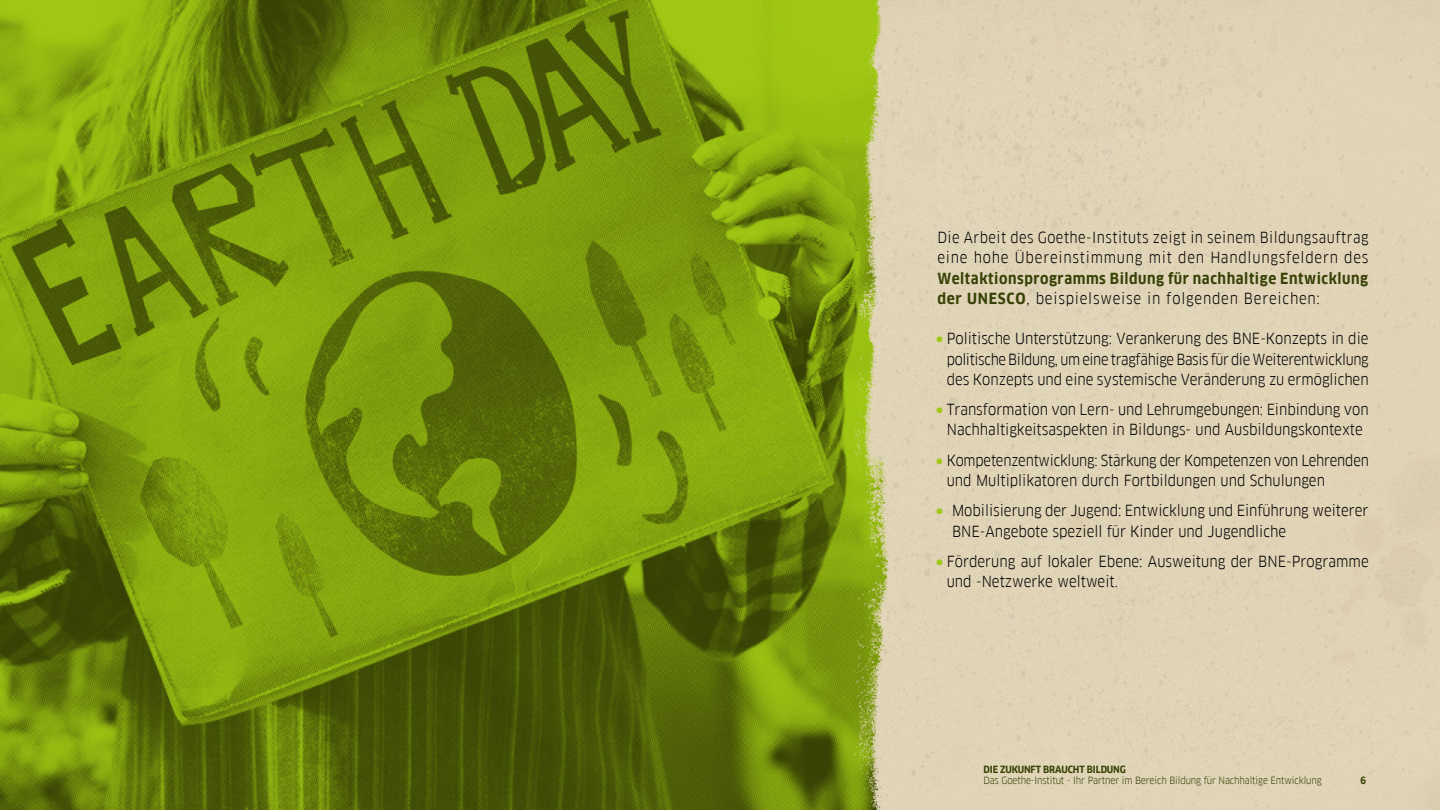
<style>
.page{position:relative;width:1440px;height:810px;background:#fff}
.page>*{position:absolute;margin:0;border:0;box-sizing:border-box;transform-origin:0 0}
.t1{font:15px/20.2px "Goethe FF Clan";color:#000}
.t2{font:15px/20.2px "Goethe FF Clan";letter-spacing:.03em;color:#000}
.t3{font:700 15px/20.2px "Goethe FF Clan";letter-spacing:.035em;color:#374105}
.t4{font:9.75px "Goethe FF Clan";letter-spacing:-.01em;color:#374105}
.t5{font:700 9.75px "Goethe FF Clan";letter-spacing:-.01em;color:#374105}
.s1{font-weight:400;color:#000}
.s2{font-size:24px;color:#a0c814}
</style>
<div class="page">
<img style="left:0;top:0;width:1440px;height:810px">
<p class="t2" style="left:937px;top:227px;width:433px">Die Arbeit des Goethe-Instituts zeigt in seinem Bildungsauftrag eine hohe Übereinstimmung mit den Handlungsfeldern des</p>
<p class="t3" style="left:937px;top:268px;width:432px">Weltaktionsprogramms Bildung für nachhaltige Entwicklung der UNESCO<span class="s1">, beispielsweise in folgenden Bereichen:</span></p>
<p class="t1" style="left:947px;top:329px;width:423px;text-align:justify;text-indent:-14px"><span class="s2">∙</span>Politische Unterstützung: Verankerung des BNE-Konzepts in die politische Bildung, um eine tragfähige Basis für die Weiterentwicklung des Konzepts und eine systemische Veränderung zu ermöglichen</p>
<p class="t1" style="left:933px;top:399px;width:437px;text-align:center"><span class="s2">∙</span>Transformation von Lern- und Lehrumgebungen: Einbindung von<br>Nachhaltigkeitsaspekten in Bildungs- und Ausbildungskontexte</p>
<p class="t1" style="left:947px;top:450px;width:424px;text-indent:-14px"><span class="s2">∙</span>Kompetenzentwicklung: Stärkung der Kompetenzen von Lehrenden und Multiplikatoren durch Fortbildungen und Schulungen</p>
<p class="t1" style="left:952px;top:501px;width:418px;text-indent:-19px"><span class="s2">∙</span> Mobilisierung der Jugend: Entwicklung und Einführung weiterer<br>BNE-Angebote speziell für Kinder und Jugendliche</p>
<p class="t1" style="left:947px;top:551px;width:424px;text-indent:-14px"><span class="s2">∙</span>Förderung auf lokaler Ebene: Ausweitung der BNE-Programme und -Netzwerke weltweit.</p>
<p class="t5" style="left:983px;top:763px;width:144px">DIE ZUKUNFT BRAUCHT BILDUNG</p>
<p class="t4" style="left:983px;top:775px;width:340px">Das Goethe-Institut - Ihr Partner im Bereich Bildung für Nachhaltige Entwicklung</p>
<p class="t5" style="left:1361px;top:775px;width:7px">6</p>
</div>
